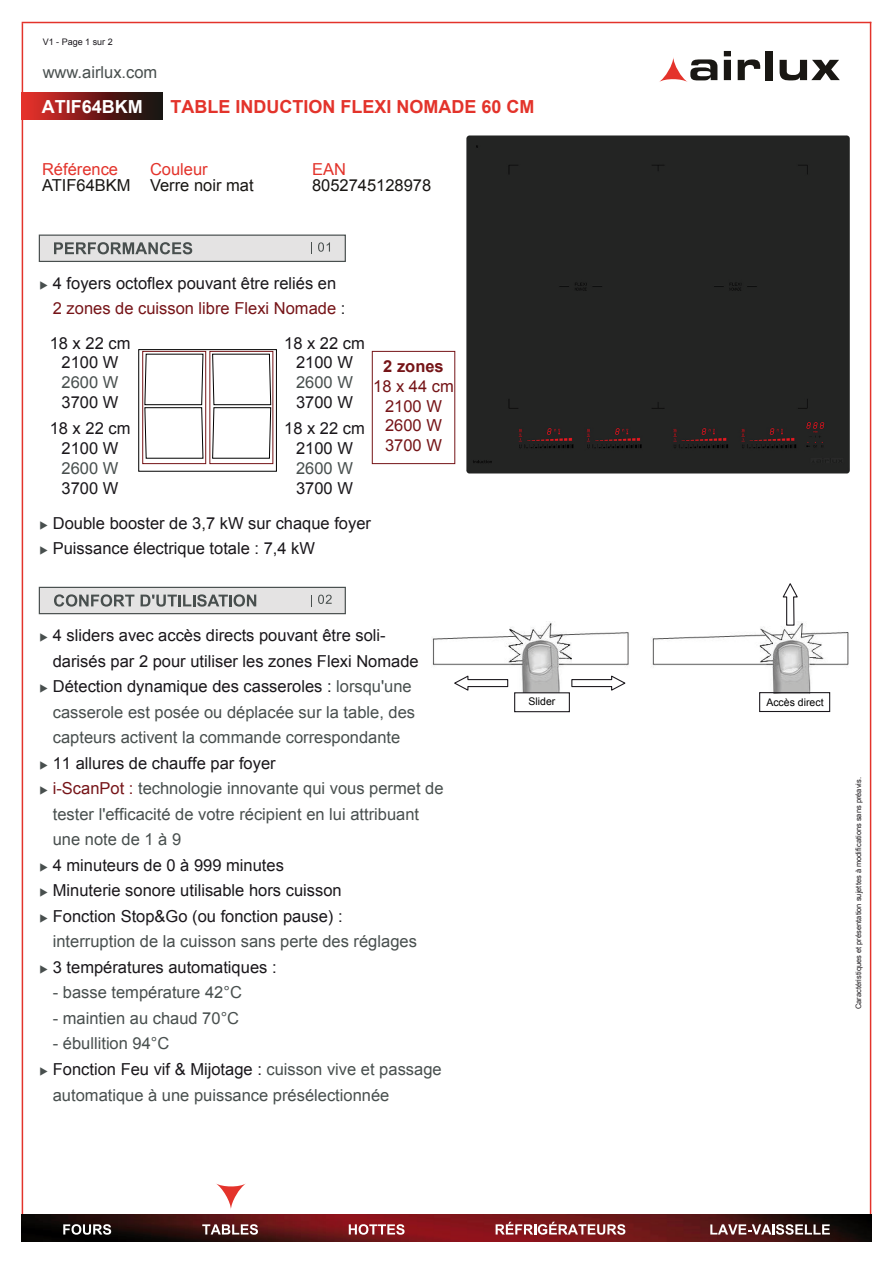
<style>
.page{position:relative;width:893px;height:1263px;background:#fff}
.page>*{position:absolute;margin:0;border:0;box-sizing:border-box;transform-origin:0 0}
.t1{font:700 18px "Arial";color:#e3332b}
.t2{font:700 18px "Arial";color:#fff}
.t3{font:16.5px/19.8px "Arial";color:#1a171b;text-align:center}
.t4{font:16.5px "Arial";color:#484f4e}
.t5{font:16.5px/34.5px "Arial";color:#761418}
.t6{font:16.5px "Arial";color:#181613}
.t7{font:16.5px "Arial";color:#e3332b}
.t8{font:16.5px "Arial";color:#751417}
.t9{font:700 16.5px "Arial";color:#751417}
.t10{font:10.5px "Arial";letter-spacing:.005em;color:#000}
.t11{font:9px "Arial";color:#1a171c}
.t12{font:7.5px "Arial";color:#1a1619}
.s1{color:#484f4e}
.s2{color:#fff}
.s3{color:#1a171b}
.s4{color:#761418}
</style>
<div class="page">
<div style="left:39px;top:587px;width:307px;height:27px;background:#e4e3e3;border:1px solid #484f4e"></div>
<svg style="left:318px;top:595px;width:14px;height:9px"></svg>
<svg style="left:54px;top:594px;width:80px;height:13px"></svg>
<svg style="left:141px;top:594px;width:115px;height:13px"></svg>
<img style="left:432px;top:621px;width:417px;height:82px">
<svg style="left:571px;top:675px;width:56px;height:17px"></svg>
<svg style="left:452px;top:674px;width:57px;height:17px"></svg>
<svg style="left:782px;top:583px;width:17px;height:43px"></svg>
<div style="left:515px;top:693px;width:54px;height:19px;background:#fff"></div>
<div style="left:514px;top:692px;width:56px;height:20px;border:1px solid #1a171c"></div>
<div style="left:760px;top:694px;width:70px;height:18px;background:#fff"></div>
<div style="left:759px;top:692px;width:71px;height:20px;border:1px solid #1a171c"></div>
<div style="left:466px;top:136px;width:383px;height:337px;background:#232423"></div>
<div style="left:39px;top:235px;width:307px;height:27px;background:#e4e3e3;border:1px solid #484f4e"></div>
<svg style="left:311px;top:242px;width:1px;height:12px"></svg>
<svg style="left:318px;top:242px;width:12px;height:10px"></svg>
<svg style="left:54px;top:242px;width:138px;height:12px"></svg>
<div style="left:372px;top:351px;width:83px;height:113px;border:1px solid #751417"></div>
<div style="left:138px;top:349px;width:139px;height:123px;border:1px solid #000"></div>
<div style="left:142px;top:351px;width:64px;height:113px;border:1px solid #751417"></div>
<svg style="left:144px;top:353px;width:60px;height:106px"></svg>
<div style="left:209px;top:351px;width:64px;height:113px;border:1px solid #751417"></div>
<svg style="left:212px;top:353px;width:60px;height:106px"></svg>
<div style="left:22px;top:93px;width:141px;height:27px;background:linear-gradient(to right,#e92c29,#070f0c)"></div>
<hr style="left:22px;top:22px;width:849px;height:1px;background:#e3332b">
<hr style="left:22px;top:23px;width:1px;height:1193px;background:#e3332b">
<hr style="left:870px;top:22px;width:1px;height:1195px;background:#e3332b">
<svg style="left:780px;top:60px;width:60px;height:21px"></svg>
<svg style="left:738px;top:59px;width:22px;height:21px"></svg>
<div style="left:766px;top:51px;width:7px;height:29px;background:#191713"></div>
<svg style="left:724px;top:51px;width:7px;height:29px"></svg>
<svg style="left:659px;top:57px;width:58px;height:25px"></svg>
<img style="left:22px;top:1214px;width:849px;height:27px">
<svg style="left:216px;top:1183px;width:30px;height:26px"></svg>
<svg style="left:496px;top:1222px;width:129px;height:13px"></svg>
<svg style="left:202px;top:1224px;width:56px;height:11px"></svg>
<svg style="left:349px;top:1224px;width:56px;height:11px"></svg>
<svg style="left:63px;top:1224px;width:48px;height:11px"></svg>
<svg style="left:710px;top:1224px;width:120px;height:11px"></svg>
<p class="t11" style="left:43px;top:36px;width:72px">V1 - Page 1 sur 2</p>
<p class="t4" style="left:43px;top:61px;width:116px">www.airlux.com</p>
<p class="t2" style="left:42px;top:95px;width:102px">ATIF64BKM</p>
<p class="t1" style="left:171px;top:95px;width:366px">TABLE INDUCTION FLEXI NOMADE 60 CM</p>
<p class="t7" style="left:42px;top:159px;width:78px">Référence</p>
<p class="t7" style="left:150px;top:159px;width:59px">Couleur</p>
<p class="t7" style="left:312px;top:159px;width:35px">EAN</p>
<p class="t6" style="left:42px;top:175px;width:213px">ATIF64BKM Verre noir mat</p>
<p class="t6" style="left:312px;top:175px;width:121px">8052745128978</p>
<p class="t3" style="left:39px;top:273px;width:298px"><span class="s1">◆</span> 4 foyers octoflex pouvant être reliés en</p>
<p class="t5" style="left:284px;top:291px;width:82px;text-indent:-245px"><span class="s2">◆</span> 2 zones de cuisson libre Flexi Nomade <span class="s3">:<br>18 x 22 cm</span></p>
<p class="t3" style="left:296px;top:353px;width:58px">2100 W</p>
<p class="t4" style="left:296px;top:372px;width:58px">2600 W</p>
<p class="t3" style="left:296px;top:392px;width:58px">3700 W</p>
<p class="t3" style="left:50px;top:333px;width:82px">18 x 22 cm<br>2100 W</p>
<p class="t4" style="left:62px;top:372px;width:58px">2600 W</p>
<p class="t3" style="left:50px;top:389px;width:82px;line-height:26.4px">3700 W<br>18 x 22 cm</p>
<p class="t3" style="left:62px;top:439px;width:58px">2100 W</p>
<p class="t4" style="left:62px;top:457px;width:58px">2600 W</p>
<p class="t3" style="left:62px;top:478px;width:58px">3700 W</p>
<p class="t3" style="left:284px;top:419px;width:82px">18 x 22 cm<br>2100 W</p>
<p class="t4" style="left:296px;top:457px;width:58px">2600 W</p>
<p class="t3" style="left:296px;top:478px;width:58px">3700 W</p>
<p class="t9" style="left:383px;top:355px;width:62px">2 zones</p>
<p class="t8" style="left:373px;top:375px;width:82px">18 x 44 cm</p>
<p class="t5" style="left:385px;top:396px;width:58px;line-height:19.8px">2100 W<br>2600 W</p>
<p class="t8" style="left:385px;top:434px;width:58px">3700 W</p>
<p class="t3" style="left:39px;top:513px;width:333px"><span class="s1">◆</span> Double booster de 3,7 kW sur chaque foyer</p>
<p class="t3" style="left:39px;top:539px;width:277px"><span class="s1">◆</span> Puissance électrique totale : 7,4 kW</p>
<p class="t3" style="left:39px;top:626px;width:348px"><span class="s1">◆</span> 4 sliders avec accès directs pouvant être soli-</p>
<p class="t3" style="left:39px;top:651px;width:381px"><span class="s2">◆</span> darisés par 2 pour utiliser les zones Flexi Nomade</p>
<p class="t3" style="left:39px;top:677px;width:374px"><span class="s1">◆</span> Détection dynamique des casseroles : <span class="s1">lorsqu'une</span></p>
<p class="t4" style="left:39px;top:701px;width:377px"><span class="s2">◆</span> casserole est posée ou déplacée sur la table, des</p>
<p class="t4" style="left:39px;top:727px;width:363px"><span class="s2">◆</span> capteurs activent la commande correspondante</p>
<p class="t3" style="left:39px;top:753px;width:238px"><span class="s1">◆</span> 11 allures de chauffe par foyer</p>
<p class="t4" style="left:39px;top:778px;width:406px">◆ <span class="s4">i-ScanPot :</span> technologie innovante qui vous permet de</p>
<p class="t4" style="left:39px;top:803px;width:381px"><span class="s2">◆</span> tester l'efficacité de votre récipient en lui attribuant</p>
<p class="t4" style="left:39px;top:829px;width:143px"><span class="s2">◆</span> une note de 1 à 9</p>
<p class="t3" style="left:39px;top:855px;width:246px"><span class="s1">◆</span> 4 minuteurs de 0 à 999 minutes</p>
<p class="t3" style="left:39px;top:881px;width:304px"><span class="s1">◆</span> Minuterie sonore utilisable hors cuisson</p>
<p class="t3" style="left:39px;top:906px;width:305px"><span class="s1">◆</span> Fonction Stop&amp;Go (ou fonction pause) :</p>
<p class="t4" style="left:39px;top:931px;width:379px"><span class="s2">◆</span> interruption de la cuisson sans perte des réglages</p>
<p class="t4" style="left:39px;top:982px;width:204px"><span class="s2">◆</span> - basse température 42°C</p>
<p class="t3" style="left:39px;top:957px;width:239px"><span class="s1">◆</span> 3 températures automatiques :</p>
<p class="t4" style="left:39px;top:1007px;width:201px"><span class="s2">◆</span> - maintien au chaud 70°C</p>
<p class="t4" style="left:39px;top:1033px;width:132px"><span class="s2">◆</span> - ébullition 94°C</p>
<p class="t3" style="left:39px;top:1059px;width:404px"><span class="s1">◆</span> Fonction Feu vif &amp; Mijotage : <span class="s1">cuisson vive et passage</span></p>
<p class="t4" style="left:39px;top:1084px;width:352px"><span class="s2">◆</span> automatique à une puissance présélectionnée</p>
<p class="t10" style="left:528px;top:695px;width:28px">Slider</p>
<p class="t10" style="left:766px;top:695px;width:59px">Accès direct</p>
<p class="t12" style="left:854px;top:1009px;width:234px;rotate:-90deg">Caractéristiques et présentation sujettes à modifications sans préavis.</p>
</div>
